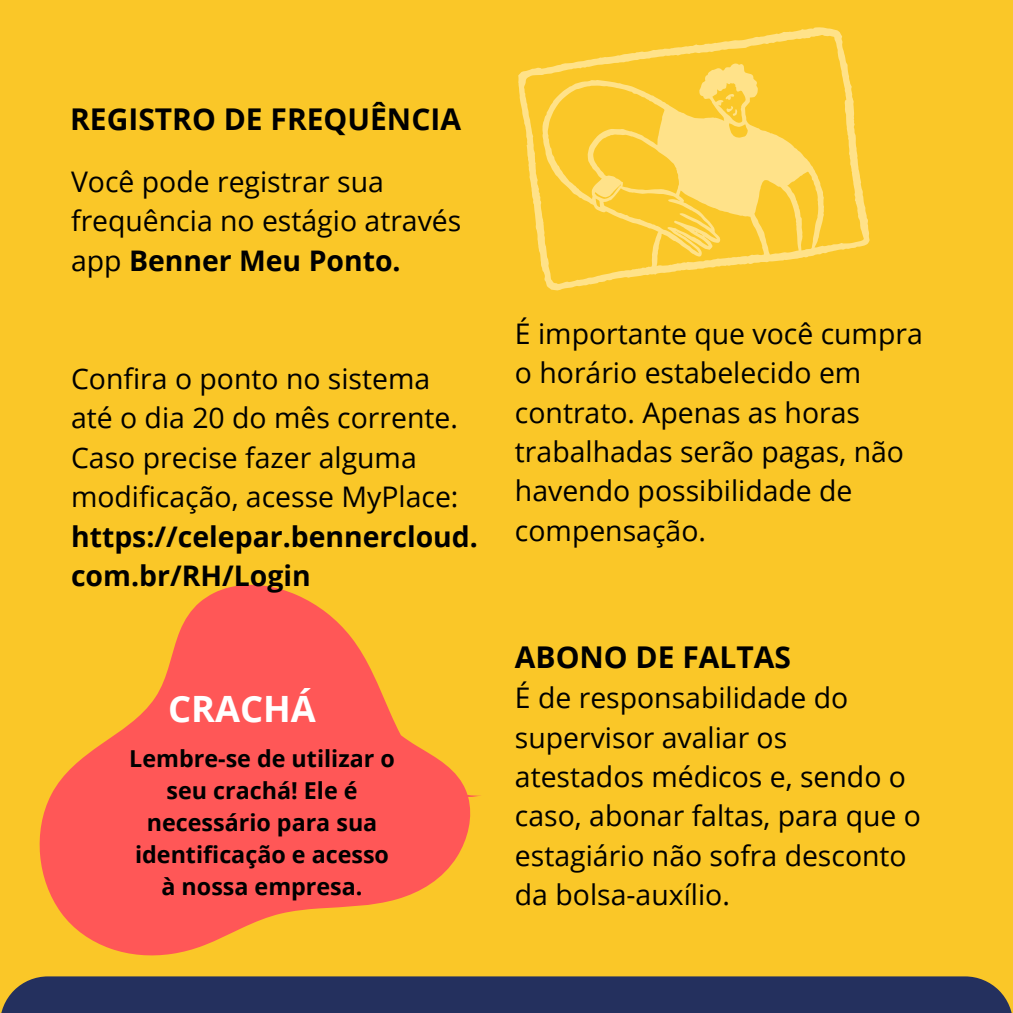
<style>
.page{position:relative;width:1013px;height:1013px;background:#fff}
.page>*{position:absolute;margin:0;border:0;box-sizing:border-box;transform-origin:0 0}
.t1{font:700 36.25px "Open Sans";color:#fff}
.t2{font:700 30px "Open Sans";color:#000}
.t3{font:28.38px/39.4px "Open Sans";color:#000}
.t4{font:700 28.38px/39.4px "Open Sans";color:#000}
.t5{font:700 23.25px/31.9px "Open Sans";color:#000;text-align:center}
.s1{font-weight:700}
</style>
<div class="page">
<div style="left:0;top:0;width:1012px;height:1012px;background:#fac728"></div>
<div style="left:0;top:976px;width:1012px;height:36px;background:#24305e"></div>
<svg style="left:12px;top:584px;width:509px;height:409px;fill:#fa5757"></svg>
<svg style="left:518px;top:27px;width:352px;height:264px"></svg>
<svg style="left:724px;top:93px;width:13px;height:23px"></svg>
<p class="t2" style="left:70px;top:98px;width:392px">REGISTRO DE FREQUÊNCIA</p>
<p class="t3" style="left:71px;top:161px;width:392px">Você pode registrar sua frequência no estágio através app <span class="s1">Benner Meu Ponto.</span></p>
<p class="t3" style="left:71px;top:358px;width:389px">Confira o ponto no sistema até o dia 20 do mês corrente.<br>Caso precise fazer alguma modificação, acesse MyPlace:</p>
<p class="t4" style="left:71px;top:516px;width:408px">https://celepar.bennercloud. com.br/RH/Login</p>
<p class="t1" style="left:168px;top:683px;width:149px">CRACHÁ</p>
<p class="t5" style="left:129px;top:742px;width:267px">Lembre-se de utilizar o seu crachá! Ele é necessário para sua identificação e acesso à nossa empresa.</p>
<p class="t3" style="left:515px;top:313px;width:409px">É importante que você cumpra o horário estabelecido em contrato. Apenas as horas trabalhadas serão pagas, não havendo possibilidade de compensação.</p>
<p class="t2" style="left:515px;top:636px;width:277px">ABONO DE FALTAS</p>
<p class="t3" style="left:515px;top:677px;width:407px">É de responsabilidade do supervisor avaliar os atestados médicos e, sendo o caso, abonar faltas, para que o estagiário não sofra desconto da bolsa-auxílio.</p>
</div>
